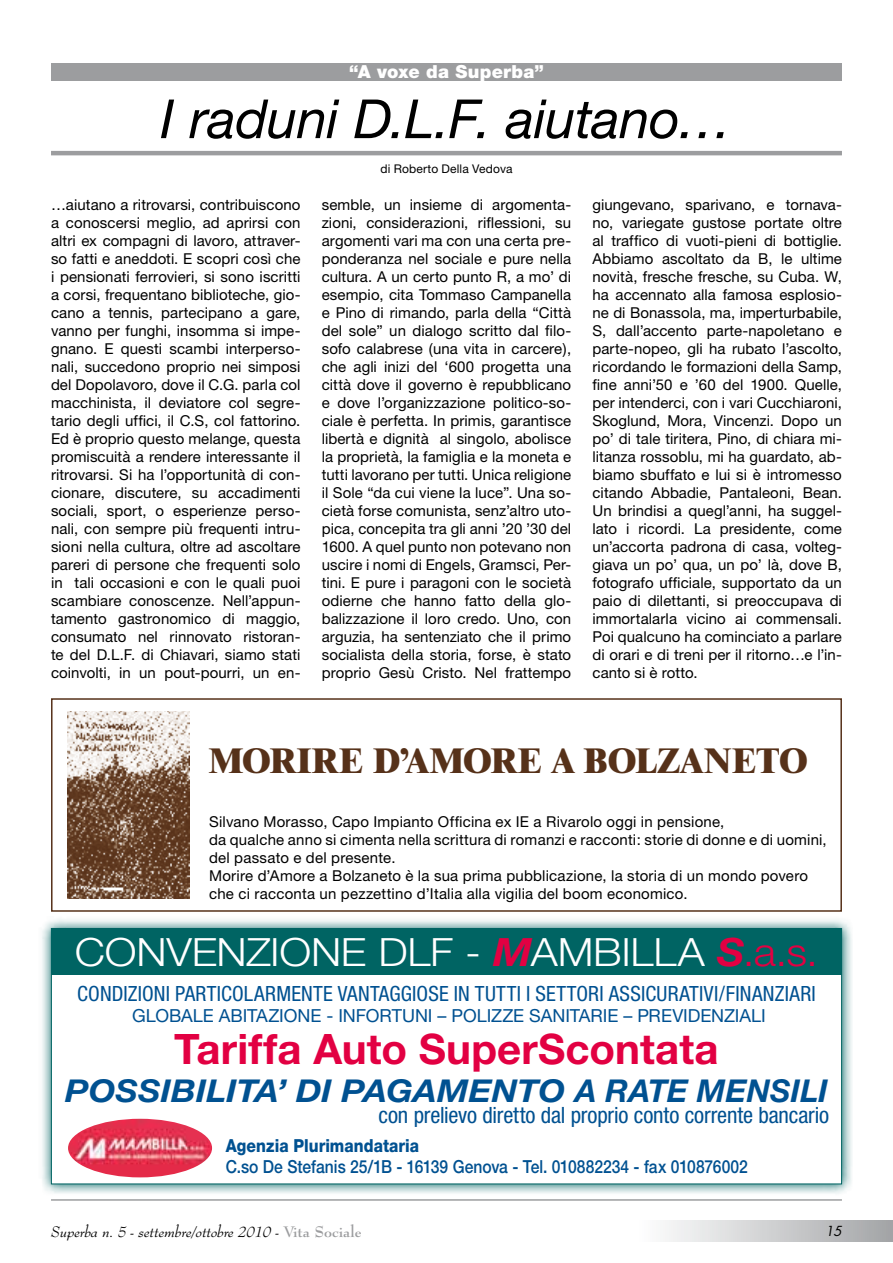
<style>
.page{position:relative;width:893px;height:1263px;background:#fff}
.page>*{position:absolute;margin:0;border:0;box-sizing:border-box;transform-origin:0 0}
.t1{font:italic 54px "Helvetica Neue";letter-spacing:-.005em;color:#000}
.t2{font:700 42px "Helvetica Neue";color:#e20042}
.t3{font:300 39px "Helvetica Neue";letter-spacing:-.005em;color:#fff;scale:1.1 1}
.t4{font:800 34.5px "Times";letter-spacing:.02em;color:#563119}
.t5{font:italic 700 31.5px "Helvetica Neue";color:#005191;scale:1.1 1}
.t6{font:condensed 22.5px "Helvetica Neue";letter-spacing:-.005em;color:#005191}
.t7{font:condensed 21px "Helvetica Neue";letter-spacing:.01em;color:#005191}
.t8{font:18px "Helvetica Neue";letter-spacing:-.005em;color:#005191}
.t9{font:500 18px "Helvetica Neue";color:#005191;scale:.87 1}
.t10{font:800 18px "Helvetica Neue";color:#005191;scale:.87 1}
.t11{font:900 18px "Helvetica Neue";letter-spacing:.015em;color:#fff}
.t12{font:15px/18px "Helvetica Neue";letter-spacing:.01em;color:#000;text-align:justify}
.t13{font:italic 15px "Bernhard Modern BT";color:#000}
.t14{font:italic 13.5px "Futura";color:#000}
.t15{font:12px "Helvetica Neue";letter-spacing:.01em;color:#000}
.s1{font-weight:700;font-style:italic;color:#e20042}
.s2{color:#e20042}
.s3{font-weight:700;font-style:normal;color:#9c9d9f}
</style>
<div class="page">
<div style="left:638px;top:1220px;width:255px;height:22px;background:linear-gradient(to right,#fff,#a3a5a7)"></div>
<hr style="left:51px;top:1199px;width:791px;height:2px;background:#9c9d9f">
<div style="left:51px;top:64px;width:791px;height:17px;background:#9c9d9f"></div>
<hr style="left:51px;top:151px;width:791px;height:4px;background:#9c9d9f">
<svg style="left:42px;top:919px;width:810px;height:275px"></svg>
<div style="left:51px;top:928px;width:791px;height:256px;background:#fff;border:1px solid #006463"></div>
<div style="left:51px;top:928px;width:791px;height:46px;background:#006463"></div>
<img style="left:68px;top:1119px;width:144px;height:58px">
<img style="left:68px;top:711px;width:121px;height:188px">
<div style="left:51px;top:698px;width:791px;height:214px;border:2px solid #563119"></div>
<p class="t11" style="left:349px;top:60px;width:196px">“A voxe da Superba”</p>
<h1 class="t1" style="left:161px;top:86px;width:573px">I raduni D.L.F. aiutano…</h1>
<p class="t15" style="left:380px;top:162px;width:133px">di Roberto Della Vedova</p>
<p class="t12" style="left:51px;top:196px;width:251px">…aiutano a ritrovarsi, contribuiscono a conoscersi meglio, ad aprirsi con altri ex compagni di lavoro, attraver&shy;so fatti e aneddoti. E scopri così che i pensionati ferrovieri, si sono iscritti a corsi, frequentano biblioteche, gio&shy;cano a tennis, partecipano a gare, vanno per funghi, insomma si impe&shy;gnano. E questi scambi interperso&shy;nali, succedono proprio nei simposi del Dopolavoro, dove il C.G. parla col macchinista, il deviatore col segre&shy;tario degli uffici, il C.S, col fattorino.<br>Ed è proprio questo melange, questa promiscuità a rendere interessante il ritrovarsi. Si ha l’opportunità di con&shy;cionare, discutere, su accadimenti sociali, sport, o esperienze perso&shy;nali, con sempre più frequenti intru&shy;sioni nella cultura, oltre ad ascoltare pareri di persone che frequenti solo in tali occasioni e con le quali puoi scambiare conoscenze. Nell’appun&shy;tamento gastronomico di maggio, consumato nel rinnovato ristoran&shy;te del D.L.F. di Chiavari, siamo stati coinvolti, in un pout-pourri, un en-</p>
<p class="t12" style="left:322px;top:196px;width:251px">semble, un insieme di argomenta&shy;zioni, considerazioni, riflessioni, su argomenti vari ma con una certa pre&shy;ponderanza nel sociale e pure nella cultura. A un certo punto R, a mo’ di esempio, cita Tommaso Campanella e Pino di rimando, parla della “Città del sole” un dialogo scritto dal filo&shy;sofo calabrese (una vita in carcere), che agli inizi del ‘600 progetta una città dove il governo è repubblicano e dove l’organizzazione politico-so&shy;ciale è perfetta. In primis, garantisce libertà e dignità al singolo, abolisce la proprietà, la famiglia e la moneta e tutti lavorano per tutti. Unica religione il Sole “da cui viene la luce”. Una so&shy;cietà forse comunista, senz’altro uto&shy;pica, concepita tra gli anni ’20 ’30 del 1600. A quel punto non potevano non uscire i nomi di Engels, Gramsci, Per&shy;tini. E pure i paragoni con le società odierne che hanno fatto della glo&shy;balizzazione il loro credo. Uno, con arguzia, ha sentenziato che il primo socialista della storia, forse, è stato proprio Gesù Cristo. Nel frattempo</p>
<p class="t12" style="left:592px;top:196px;width:251px">giungevano, sparivano, e tornava&shy;no, variegate gustose portate oltre al traffico di vuoti-pieni di bottiglie.<br>Abbiamo ascoltato da B, le ultime novità, fresche fresche, su Cuba. W, ha accennato alla famosa esplosio&shy;ne di Bonassola, ma, imperturbabile, S, dall’accento parte-napoletano e parte-nopeo, gli ha rubato l’ascolto, ricordando le formazioni della Samp, fine anni’50 e ’60 del 1900. Quelle, per intenderci, con i vari Cucchiaroni, Skoglund, Mora, Vincenzi. Dopo un po’ di tale tiritera, Pino, di chiara mi&shy;litanza rossoblu, mi ha guardato, ab&shy;biamo sbuffato e lui si è intromesso citando Abbadie, Pantaleoni, Bean.<br>Un brindisi a quegl’anni, ha suggel&shy;lato i ricordi. La presidente, come un’accorta padrona di casa, volteg&shy;giava un po’ qua, un po’ là, dove B, fotografo ufficiale, supportato da un paio di dilettanti, si preoccupava di immortalarla vicino ai commensali.<br>Poi qualcuno ha cominciato a parlare di orari e di treni per il ritorno…e l’in&shy;canto si è rotto.</p>
<h3 class="t4" style="left:209px;top:739px;width:600px">MORIRE D’AMORE A BOLZANETO</h3>
<p class="t12" style="left:209px;top:812px;width:619px;text-align:left">Silvano Morasso, Capo Impianto Officina ex IE a Rivarolo oggi in pensione,<br>da qualche anno si cimenta nella scrittura di romanzi e racconti: storie di donne e di uomini, del passato e del presente.<br>Morire d’Amore a Bolzaneto è la sua prima pubblicazione, la storia di un mondo povero che ci racconta un pezzettino d’Italia alla vigilia del boom economico.</p>
<h3 class="t3" style="left:75px;top:928px;width:677px">CONVENZIONE DLF - <span class="s1">M</span>AMBILLA <span class="s1">S</span><span class="s2">.a.s.</span></h3>
<h3 class="t7" style="left:77px;top:981px;width:740px">CONDIZIONI PARTICOLARMENTE VANTAGGIOSE IN TUTTI I SETTORI ASSICURATIVI/FINANZIARI</h3>
<p class="t8" style="left:132px;top:1005px;width:635px">GLOBALE ABITAZIONE - INFORTUNI – POLIZZE SANITARIE – PREVIDENZIALI</p>
<h2 class="t2" style="left:174px;top:1023px;width:546px">Tariffa Auto SuperScontata</h2>
<h3 class="t5" style="left:65px;top:1071px;width:695px">POSSIBILITA’ DI PAGAMENTO A RATE MENSILI</h3>
<h3 class="t6" style="left:379px;top:1101px;width:452px">con prelievo diretto dal proprio conto corrente bancario</h3>
<p class="t10" style="left:226px;top:1134px;width:224px">Agenzia Plurimandataria</p>
<p class="t9" style="left:226px;top:1156px;width:602px">C.so De Stefanis 25/1B - 16139 Genova - Tel. 010882234 - fax 010876002</p>
<p class="t13" style="left:51px;top:1222px;width:312px">Superba n. 5 - settembre/ottobre 2010 - <span class="s3">Vita Sociale</span></p>
<p class="t14" style="left:825px;top:1222px;width:18px">15</p>
</div>
